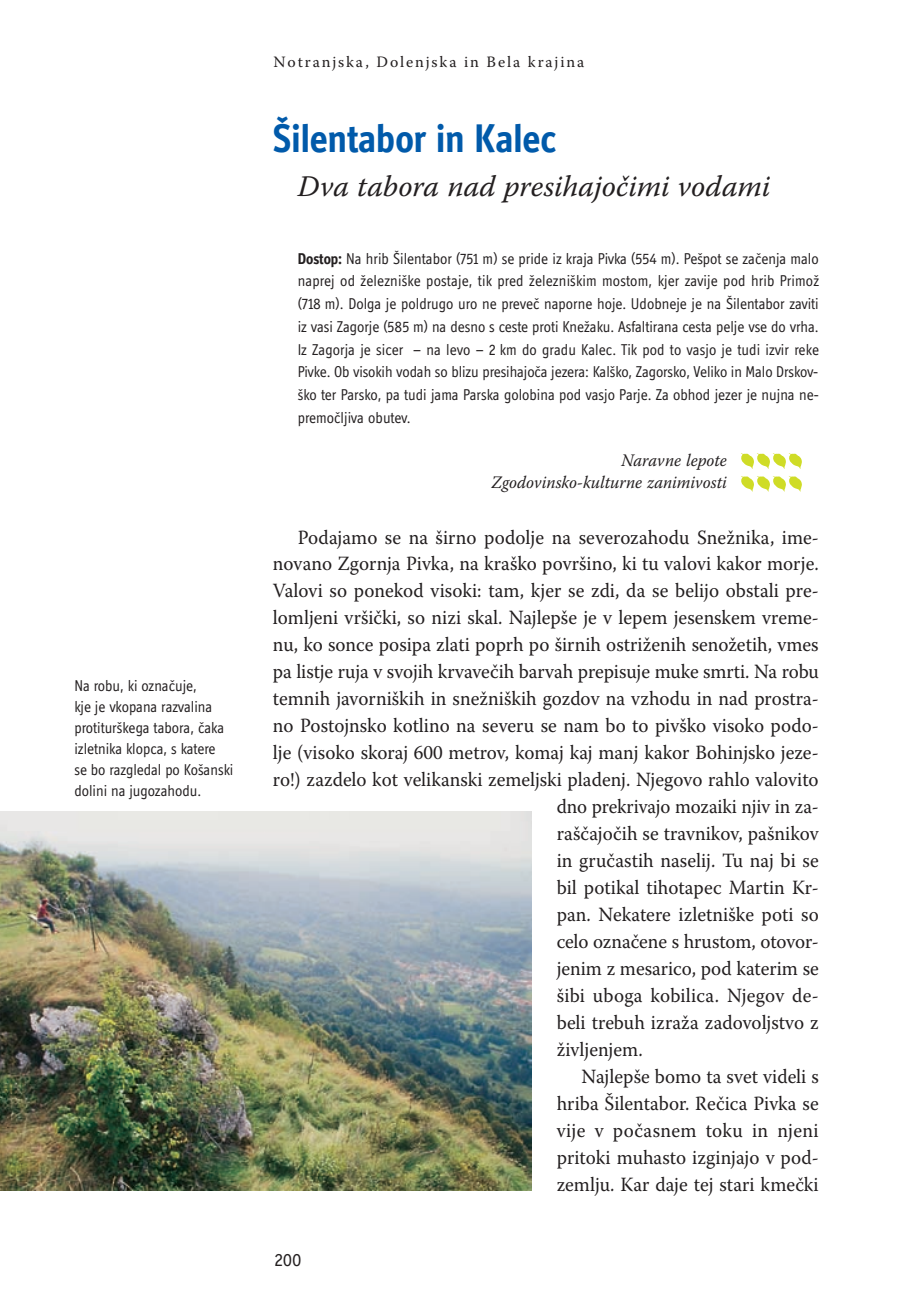
<style>
.page{position:relative;width:918px;height:1315px;background:#fff}
.page>*{position:absolute;margin:0;border:0;box-sizing:border-box;transform-origin:0 0}
.t1{font:700 40.25px "Officina Display OT";color:#015aaa;scale:.95 1}
.t2{font:italic 29.75px "Warnock Pro";color:#231f20}
.t3{font:20.12px "Warnock Pro";color:#231f20;scale:.95 1}
.t4{font:20.12px "Warnock Pro";color:#231f20;scale:.94 1}
.t5{font:18.38px "Officina Display OT";color:#231f20}
.t6{font:italic 17.5px/22.8px "Warnock Pro";color:#231f20;text-align:right;scale:.95 1}
.t7{font:15.75px/22.8px "Officina Display OT";color:#231f20;text-align:justify;scale:.95 1}
.t8{font:15.75px "Warnock Pro";letter-spacing:.12em;color:#231f20}
.s1{font-weight:700}
</style>
<div class="page">
<svg style="left:741px;top:453px;width:61px;height:16px"></svg>
<svg style="left:741px;top:476px;width:61px;height:16px"></svg>
<img style="left:0;top:811px;width:532px;height:380px">
<p class="t7" style="left:74px;top:675px;width:169px;line-height:21px;text-align:left">Na robu, ki označuje,<br>kje je vkopana razvalina protiturškega tabora, čaka izletnika klopca, s katere<br>se bo razgledal po Košanski dolini na jugozahodu.</p>
<p class="t8" style="left:274px;top:53px;width:312px">Notranjska, Dolenjska in Bela krajina</p>
<h1 class="t1" style="left:273px;top:116px;width:300px">Šilentabor in Kalec</h1>
<h2 class="t2" style="left:298px;top:168px;width:474px">Dva tabora nad presihajočimi vodami</h2>
<p class="t7" style="left:298px;top:247px;width:550px"><span class="s1">Dostop:</span> Na hrib Šilentabor (751 m) se pride iz kraja Pivka (554 m). Pešpot se začenja malo naprej od železniške postaje, tik pred železniškim mostom, kjer zavije pod hrib Primož (718 m). Dolga je poldrugo uro ne preveč naporne hoje. Udobneje je na Šilentabor zaviti iz vasi Zagorje (585 m) na desno s ceste proti Knežaku. Asfaltirana cesta pelje vse do vrha.<br>Iz Zagorja je sicer – na levo – 2 km do gradu Kalec. Tik pod to vasjo je tudi izvir reke Pivke. Ob visokih vodah so blizu presihajoča jezera: Kalško, Zagorsko, Veliko in Malo Drskov&shy;ško ter Parsko, pa tudi jama Parska golobina pod vasjo Parje. Za obhod jezer je nujna ne&shy;premočljiva obutev.</p>
<p class="t6" style="left:491px;top:448px;width:249px">Naravne lepote<br>Zgodovinsko-kulturne zanimivosti</p>
<p class="t3" style="left:298px;top:525px;width:550px">Podajamo se na širno podolje na severozahodu Snežnika, ime-</p>
<p class="t3" style="left:273px;top:552px;width:576px">novano Zgornja Pivka, na kraško površino, ki tu valovi kakor morje.</p>
<p class="t3" style="left:273px;top:579px;width:576px">Valovi so ponekod visoki: tam, kjer se zdi, da se belijo obstali pre-</p>
<p class="t3" style="left:273px;top:606px;width:576px">lomljeni vršički, so nizi skal. Najlepše je v lepem jesenskem vreme -</p>
<p class="t3" style="left:273px;top:632px;width:576px">nu, ko sonce posipa zlati poprh po širnih ostriženih senožetih, vmes</p>
<p class="t3" style="left:273px;top:659px;width:576px">pa listje ruja v svojih krvavečih barvah prepisuje muke smrti. Na robu</p>
<p class="t3" style="left:273px;top:686px;width:576px">temnih javorniških in snežniških gozdov na vzhodu in nad prostra -</p>
<p class="t3" style="left:273px;top:713px;width:576px">no Postojnsko kotlino na severu se nam bo to pivško visoko podo -</p>
<p class="t3" style="left:273px;top:740px;width:576px">lje (visoko skoraj 600 metrov, komaj kaj manj kakor Bohinjsko jeze-</p>
<p class="t3" style="left:273px;top:767px;width:576px">ro!) zazdelo kot velikanski zemeljski pladenj. Njegovo rahlo valovito</p>
<p class="t4" style="left:557px;top:794px;width:280px">dno prekrivajo mozaiki njiv in za-</p>
<p class="t3" style="left:557px;top:821px;width:277px">raščajočih se travnikov, pašnikov</p>
<p class="t3" style="left:557px;top:848px;width:277px">in gručastih naselij. Tu naj bi se</p>
<p class="t3" style="left:557px;top:875px;width:277px">bil potikal tihotapec Martin Kr-</p>
<p class="t3" style="left:557px;top:902px;width:277px">pan. Nekatere izletniške poti so</p>
<p class="t3" style="left:557px;top:929px;width:277px">celo označene s hrustom, otovor-</p>
<p class="t3" style="left:557px;top:956px;width:277px">jenim z mesarico, pod katerim se</p>
<p class="t3" style="left:557px;top:983px;width:277px">šibi uboga kobilica. Njegov de -</p>
<p class="t3" style="left:557px;top:1010px;width:277px">beli trebuh izraža zadovoljstvo z</p>
<p class="t3" style="left:557px;top:1037px;width:92px">življenjem.</p>
<p class="t3" style="left:581px;top:1064px;width:251px">Najlepše bomo ta svet videli s</p>
<p class="t3" style="left:557px;top:1091px;width:277px">hriba Šilentabor. Rečica Pivka se</p>
<p class="t3" style="left:557px;top:1118px;width:277px">vije v počasnem toku in njeni</p>
<p class="t3" style="left:557px;top:1145px;width:277px">pritoki muhasto izginjajo v pod-</p>
<p class="t3" style="left:557px;top:1172px;width:277px">zemlju. Kar daje tej stari kmečki</p>
<p class="t5" style="left:274px;top:1250px;width:29px">200</p>
</div>
